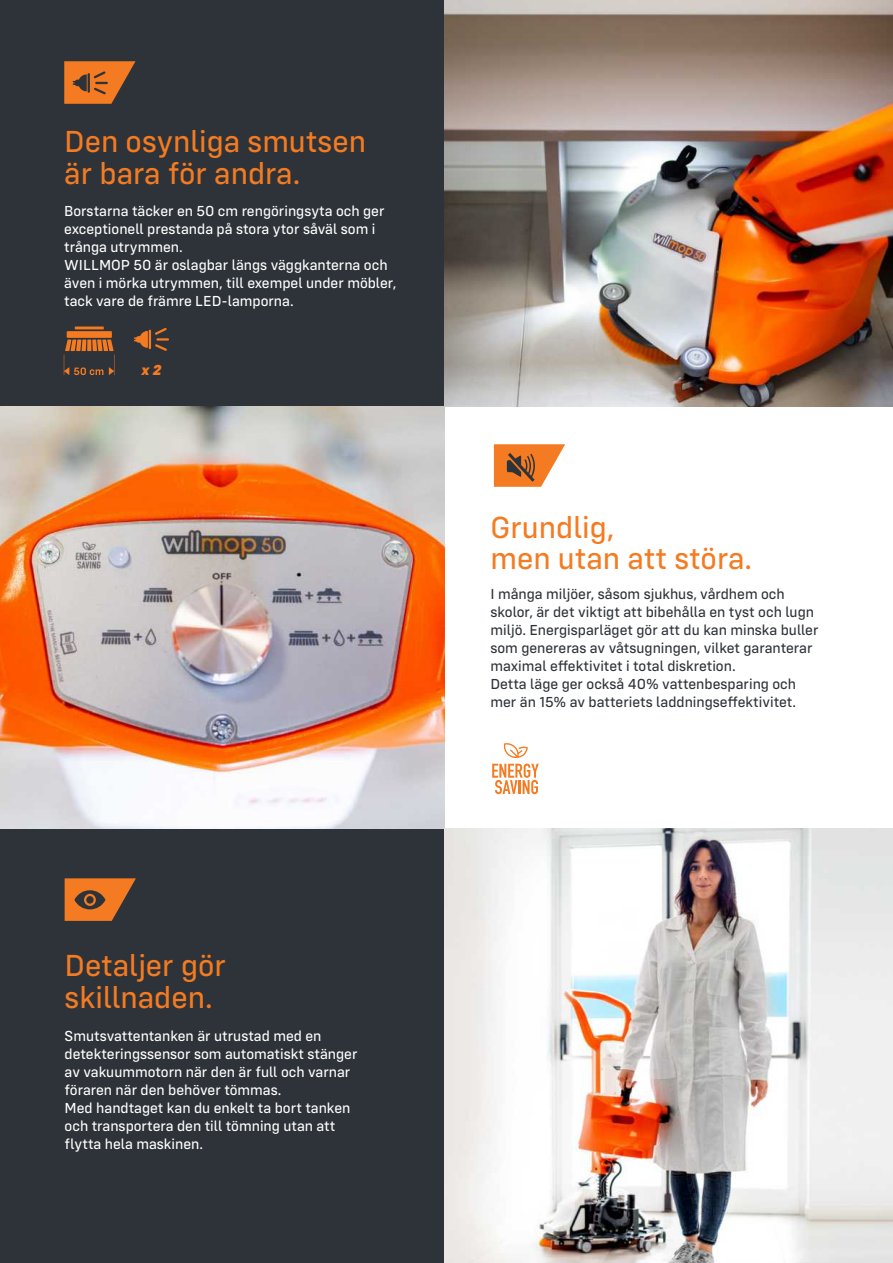
<style>
.page{position:relative;width:893px;height:1263px;background:#fff}
.page>*{position:absolute;margin:0;border:0;box-sizing:border-box;transform-origin:0 0}
.t1{font:31.5px/31.5px "Config Text";color:#f47b21}
.t2{font:15px/18px "Config Text";color:#fff}
.t3{font:15px/18px "Config Text";color:#2e3339}
.t4{font:italic 800 15px "Config";color:#f47b23}
</style>
<div class="page">
<div style="left:0;top:828px;width:893px;height:435px;background:#2e3339"></div>
<div style="left:0;top:0;width:892px;height:406px;background:#2e3339"></div>
<img style="left:444px;top:0;width:449px;height:406px">
<img style="left:0;top:406px;width:444px;height:422px">
<svg style="left:492px;top:764px;width:47px;height:30px"></svg>
<svg style="left:503px;top:743px;width:25px;height:15px"></svg>
<svg style="left:494px;top:444px;width:71px;height:43px"></svg>
<svg style="left:64px;top:61px;width:72px;height:43px"></svg>
<hr style="left:75px;top:326px;width:29px;height:3px;background:#f47b21">
<div style="left:67px;top:331px;width:45px;height:7px;background:#f47b21"></div>
<svg style="left:64px;top:340px;width:50px;height:35px"></svg>
<svg style="left:134px;top:328px;width:35px;height:23px"></svg>
<svg style="left:65px;top:878px;width:71px;height:43px"></svg>
<img style="left:444px;top:828px;width:449px;height:435px">
<h1 class="t1" style="left:64px;top:126px;width:303px">Den osynliga smutsen är bara för andra.</h1>
<p class="t2" style="left:64px;top:201px;width:333px">Borstarna täcker en 50 cm rengöringsyta och ger exceptionell prestanda på stora ytor såväl som i trånga utrymmen.<br>WILLMOP 50 är oslagbar längs väggkanterna och även i mörka utrymmen, till exempel under möbler, tack vare de främre LED-lamporna.</p>
<p class="t4" style="left:141px;top:361px;width:22px">x 2</p>
<h1 class="t1" style="left:490px;top:511px;width:263px">Grundlig,<br>men utan att störa.</h1>
<p class="t3" style="left:490px;top:585px;width:330px">I många miljöer, såsom sjukhus, vårdhem och skolor, är det viktigt att bibehålla en tyst och lugn miljö. Energisparläget gör att du kan minska buller som genereras av våtsugningen, vilket garanterar maximal effektivitet i total diskretion.<br>Detta läge ger också 40% vattenbesparing och mer än 15% av batteriets laddningseffektivitet.</p>
<h1 class="t1" style="left:65px;top:950px;width:163px">Detaljer gör skillnaden.</h1>
<p class="t2" style="left:65px;top:1027px;width:294px">Smutsvattentanken är utrustad med en detekteringssensor som automatiskt stänger av vakuummotorn när den är full och varnar föraren när den behöver tömmas.<br>Med handtaget kan du enkelt ta bort tanken och transportera den till tömning utan att flytta hela maskinen.</p>
</div>
